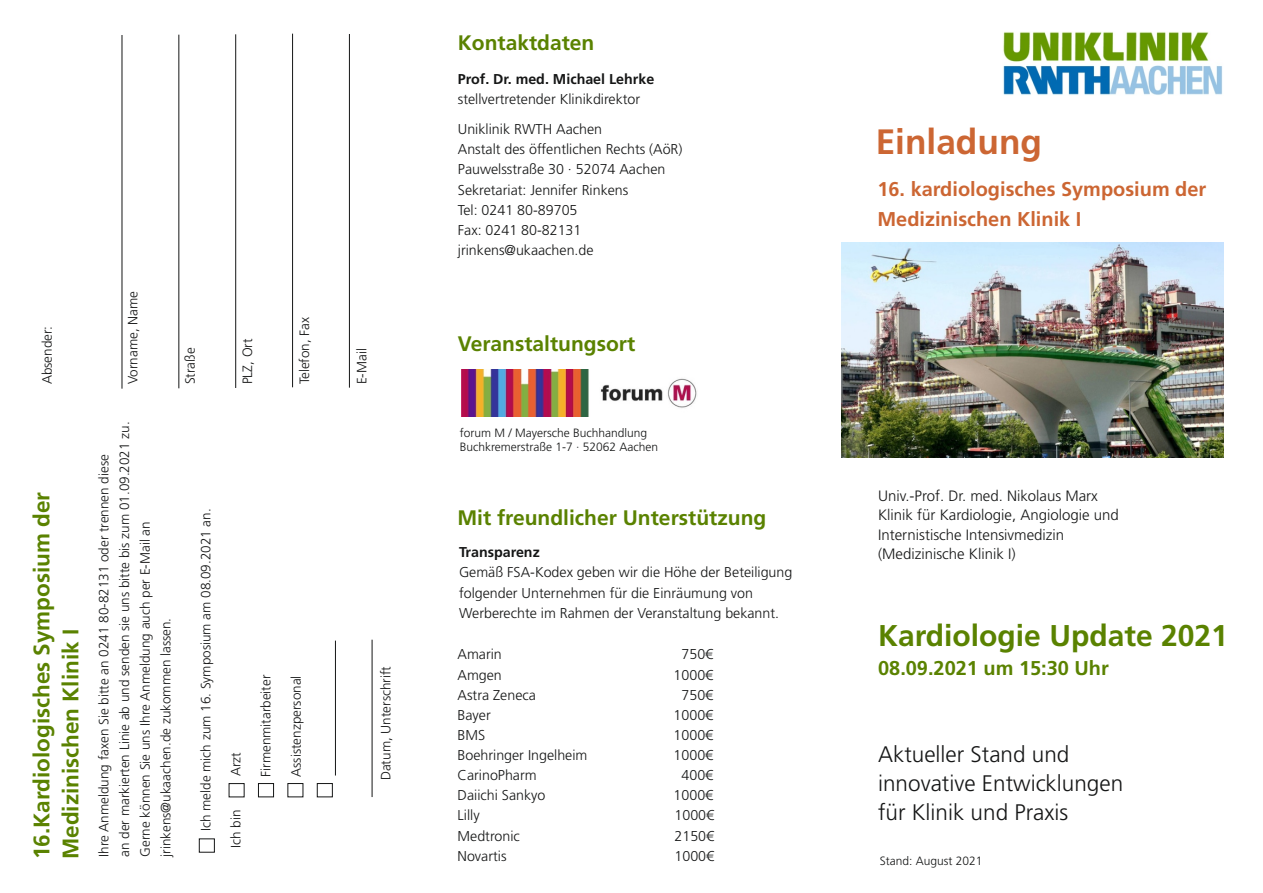
<style>
.page{position:relative;width:1263px;height:893px;background:#fff}
.page>*{position:absolute;margin:0;border:0;box-sizing:border-box;transform-origin:0 0}
.t1{font:700 35.25px "Frutiger LT Com";color:#c63}
.t2{font:700 30px "Frutiger LT Com";color:#5a8200}
.t3{font:300 22.5px/29.1px "Frutiger LT Com";color:#151616}
.t4{font:700 22.5px/29.2px "Frutiger LT Com";color:#5a8200}
.t5{font:700 21px "Frutiger LT Com";color:#5a8200}
.t6{font:700 19.95px/30.8px "Frutiger LT Com";color:#c63}
.t7{font:700 19.95px "Frutiger LT Com";color:#5a8200}
.t8{font:300 15px/19.4px "Frutiger LT Com";color:#151616}
.t9{font:300 14.25px/20.1px "Frutiger LT Com";color:#151616}
.t10{font:700 14.25px "Frutiger LT Com";color:#151616}
.t11{font:300 13.5px/20.7px "Frutiger LT Com";color:#151616}
.t12{font:300 12px/14.1px "Frutiger LT Com";color:#151616}
</style>
<div class="page">
<div style="left:199px;top:838px;width:16px;height:15px;border:1px solid #151616"></div>
<div style="left:229px;top:783px;width:16px;height:14px;border:1px solid #151616"></div>
<div style="left:258px;top:783px;width:16px;height:14px;border:1px solid #151616"></div>
<div style="left:287px;top:783px;width:16px;height:14px;border:1px solid #151616"></div>
<div style="left:317px;top:783px;width:16px;height:14px;border:1px solid #151616"></div>
<hr style="left:335px;top:641px;width:1px;height:134px;background:#151616">
<hr style="left:372px;top:640px;width:1px;height:157px;background:#151616">
<hr style="left:122px;top:35px;width:1px;height:354px;background:#151616">
<hr style="left:178px;top:35px;width:1px;height:353px;background:#151616">
<hr style="left:235px;top:34px;width:1px;height:354px;background:#151616">
<hr style="left:292px;top:34px;width:1px;height:353px;background:#151616">
<hr style="left:349px;top:34px;width:1px;height:354px;background:#151616">
<img style="left:1003px;top:32px;width:220px;height:63px">
<img style="left:842px;top:243px;width:382px;height:215px">
<img style="left:461px;top:369px;width:236px;height:48px">
<p class="t11" style="left:38px;top:384px;width:60px;rotate:-90deg">Absender:</p>
<h3 class="t4" style="left:29px;top:859px;width:369px;rotate:-90deg">16.Kardiologisches Symposium der<br>Medizinischen Klinik I</h3>
<p class="t11" style="left:124px;top:384px;width:95px;rotate:-90deg">Vorname, Name</p>
<p class="t11" style="left:181px;top:384px;width:38px;rotate:-90deg">Straße</p>
<p class="t11" style="left:238px;top:384px;width:47px;rotate:-90deg">PLZ, Ort</p>
<p class="t11" style="left:295px;top:384px;width:69px;rotate:-90deg">Telefon, Fax</p>
<p class="t11" style="left:353px;top:384px;width:37px;rotate:-90deg">E-Mail</p>
<p class="t11" style="left:95px;top:857px;width:437px;rotate:-90deg">Ihre Anmeldung faxen Sie bitte an 0241 80-82131 oder trennen diese<br>an der markierten Linie ab und senden sie uns bitte bis zum 01.09.2021 zu.<br>Gerne können Sie uns Ihre Anmeldung auch per E-Mail an jrinkens@ukaachen.de zukommen lassen.</p>
<p class="t11" style="left:197px;top:831px;width:324px;rotate:-90deg">Ich melde mich zum 16. Symposium am 08.09.2021 an.</p>
<p class="t11" style="left:227px;top:776px;width:25px;rotate:-90deg">Arzt</p>
<p class="t11" style="left:227px;top:848px;width:40px;rotate:-90deg">Ich bin</p>
<p class="t11" style="left:257px;top:777px;width:103px;rotate:-90deg">Firmenmitarbeiter</p>
<p class="t11" style="left:287px;top:777px;width:103px;rotate:-90deg">Assistenzpersonal</p>
<p class="t11" style="left:377px;top:780px;width:115px;rotate:-90deg">Datum, Unterschrift</p>
<h3 class="t5" style="left:458px;top:35px;width:138px">Kontaktdaten</h3>
<p class="t10" style="left:458px;top:73px;width:198px">Prof. Dr. med. Michael Lehrke</p>
<p class="t9" style="left:458px;top:85px;width:184px;line-height:30.2px">stellvertretender Klinikdirektor<br>Uniklinik RWTH Aachen</p>
<p class="t9" style="left:458px;top:141px;width:226px">Anstalt des öffentlichen Rechts (AöR)<br>Pauwelsstraße 30 ∙ 52074 Aachen<br>Sekretariat: Jennifer Rinkens<br>Tel: 0241 80-89705<br>Fax: 0241 80-82131 jrinkens@ukaachen.de</p>
<h3 class="t5" style="left:458px;top:335px;width:179px">Veranstaltungsort</h3>
<p class="t12" style="left:460px;top:427px;width:200px">forum M / Mayersche Buchhandlung<br>Buchkremerstraße 1-7 ∙ 52062 Aachen</p>
<h3 class="t5" style="left:457px;top:509px;width:310px">Mit freundlicher Unterstützung</h3>
<p class="t10" style="left:459px;top:547px;width:82px">Transparenz</p>
<p class="t9" style="left:459px;top:564px;width:335px">Gemäß FSA-Kodex geben wir die Höhe der Beteiligung folgender Unternehmen für die Einräumung von<br>Werberechte im Rahmen der Veranstaltung bekannt.</p>
<p class="t9" style="left:457px;top:646px;width:46px">Amarin</p>
<p class="t9" style="left:681px;top:646px;width:33px">750€</p>
<p class="t9" style="left:457px;top:666px;width:46px">Amgen</p>
<p class="t9" style="left:673px;top:666px;width:41px">1000€</p>
<p class="t9" style="left:457px;top:686px;width:80px">Astra Zeneca</p>
<p class="t9" style="left:681px;top:686px;width:33px">750€</p>
<p class="t9" style="left:457px;top:706px;width:35px">Bayer</p>
<p class="t9" style="left:673px;top:706px;width:41px">1000€</p>
<p class="t9" style="left:457px;top:726px;width:29px">BMS</p>
<p class="t9" style="left:673px;top:726px;width:41px">1000€</p>
<p class="t9" style="left:457px;top:746px;width:131px">Boehringer Ingelheim</p>
<p class="t9" style="left:673px;top:746px;width:41px">1000€</p>
<p class="t9" style="left:457px;top:766px;width:81px">CarinoPharm</p>
<p class="t9" style="left:681px;top:766px;width:33px">400€</p>
<p class="t9" style="left:457px;top:787px;width:89px">Daiichi Sankyo</p>
<p class="t9" style="left:673px;top:787px;width:41px">1000€</p>
<p class="t9" style="left:457px;top:807px;width:24px">Lilly</p>
<p class="t9" style="left:674px;top:807px;width:41px">1000€</p>
<p class="t9" style="left:457px;top:827px;width:64px">Medtronic</p>
<p class="t9" style="left:674px;top:827px;width:41px">2150€</p>
<p class="t9" style="left:457px;top:847px;width:51px">Novartis</p>
<p class="t9" style="left:674px;top:847px;width:41px">1000€</p>
<h1 class="t1" style="left:876px;top:128px;width:168px">Einladung</h1>
<h3 class="t6" style="left:877px;top:175px;width:330px">16. kardiologisches Symposium der<br>Medizinischen Klinik I</h3>
<p class="t8" style="left:878px;top:488px;width:242px">Univ.-Prof. Dr. med. Nikolaus Marx Klinik für Kardiologie, Angiologie und Internistische Intensivmedizin (Medizinische Klinik I)</p>
<h2 class="t2" style="left:878px;top:624px;width:351px">Kardiologie Update 2021</h2>
<h3 class="t7" style="left:878px;top:660px;width:232px">08.09.2021 um 15:30 Uhr</h3>
<h3 class="t3" style="left:878px;top:742px;width:247px">Aktueller Stand und innovative Entwicklungen für Klinik und Praxis</h3>
<p class="t12" style="left:880px;top:855px;width:104px">Stand: August 2021</p>
</div>
